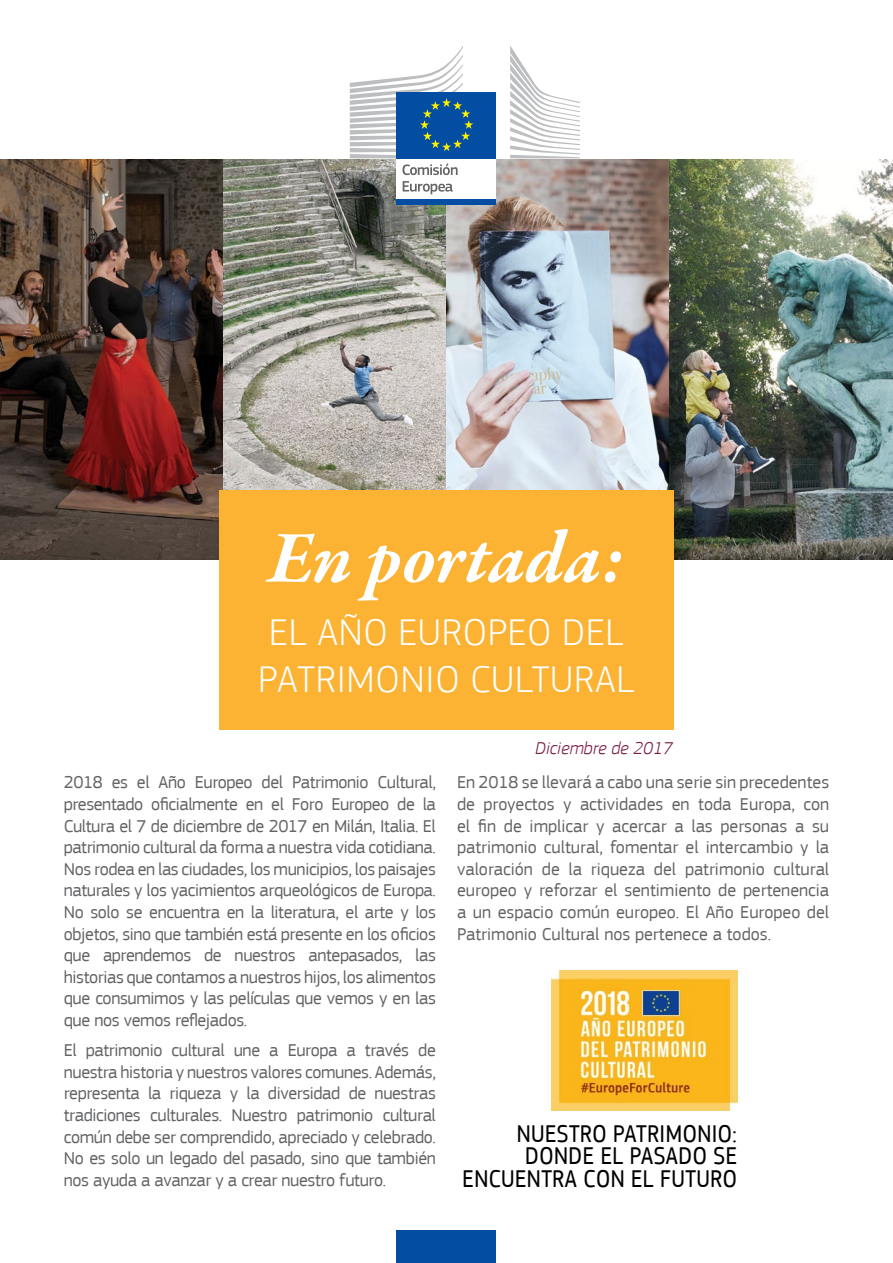
<style>
.page{position:relative;width:893px;height:1263px;background:#fff}
.page>*{position:absolute;margin:0;border:0;box-sizing:border-box;transform-origin:0 0}
.t1{font:italic 700 75px "Garamond Premr Pro";color:#fff}
.t2{font:300 39px/46.8px "EC Square Sans Pro";letter-spacing:.02em;color:#fff}
.regular_17{font:25.5px/22.5px "EC Square Sans Cond Pro";letter-spacing:.02em;color:#000;text-align:right}
.body_text_introducti{font:18px/21.6px "EC Square Sans Pro";letter-spacing:-.02em;color:#636466;text-align:justify}
.t3{font:italic 300 18px "EC Square Sans Pro";color:#7a1f45}
</style>
<div class="page">
<div style="left:397px;top:1230px;width:99px;height:33px;background:#034ea2"></div>
<img style="left:0;top:159px;width:893px;height:400px">
<div style="left:397px;top:156px;width:99px;height:44px;background:#fff"></div>
<div style="left:397px;top:92px;width:99px;height:66px;background:#034ea2"></div>
<div style="left:397px;top:199px;width:99px;height:6px;background:#034ea2"></div>
<svg style="left:510px;top:46px;width:70px;height:112px"></svg>
<svg style="left:350px;top:46px;width:123px;height:129px"></svg>
<svg style="left:403px;top:181px;width:50px;height:13px"></svg>
<div style="left:219px;top:490px;width:455px;height:239px;background:#fcb333"></div>
<img style="left:552px;top:971px;width:185px;height:140px">
<p class="t1" style="left:268px;top:512px;width:358px">En portada:</p>
<p class="t2" style="left:258px;top:609px;width:378px">EL AÑO EUROPEO DEL<br>PATRIMONIO CULTURAL</p>
<p class="body_text_introducti" style="left:64px;top:772px;width:374px">2018 es el Año Europeo del Patrimonio Cultural, presentado oficialmente en el Foro Europeo de la Cultura el 7 de diciembre de 2017 en Milán, Italia. El patrimonio cultural da forma a nuestra vida cotidiana.<br>Nos rodea en las ciudades, los municipios, los paisajes naturales y los yacimientos arqueológicos de Europa.<br>No solo se encuentra en la literatura, el arte y los objetos, sino que también está presente en los oficios que aprendemos de nuestros antepasados, las historias que contamos a nuestros hijos, los alimentos que consumimos y las películas que vemos y en las que nos vemos reflejados.</p>
<p class="body_text_introducti" style="left:64px;top:1039px;width:374px">El patrimonio cultural une a Europa a través de nuestra historia y nuestros valores comunes. Además, representa la riqueza y la diversidad de nuestras tradiciones culturales. Nuestro patrimonio cultural común debe ser comprendido, apreciado y celebrado.<br>No es solo un legado del pasado, sino que también nos ayuda a avanzar y a crear nuestro futuro.</p>
<p class="t3" style="left:535px;top:737px;width:139px">Diciembre de 2017</p>
<p class="body_text_introducti" style="left:457px;top:772px;width:374px">En 2018 se llevará a cabo una serie sin precedentes de proyectos y actividades en toda Europa, con el fin de implicar y acercar a las personas a su patrimonio cultural, fomentar el intercambio y la valoración de la riqueza del patrimonio cultural europeo y reforzar el sentimiento de pertenencia a un espacio común europeo. El Año Europeo del Patrimonio Cultural nos pertenece a todos.</p>
<p class="regular_17" style="left:463px;top:1122px;width:276px">NUESTRO PATRIMONIO:<br>DONDE EL PASADO SE<br>ENCUENTRA CON EL FUTURO</p>
</div>
